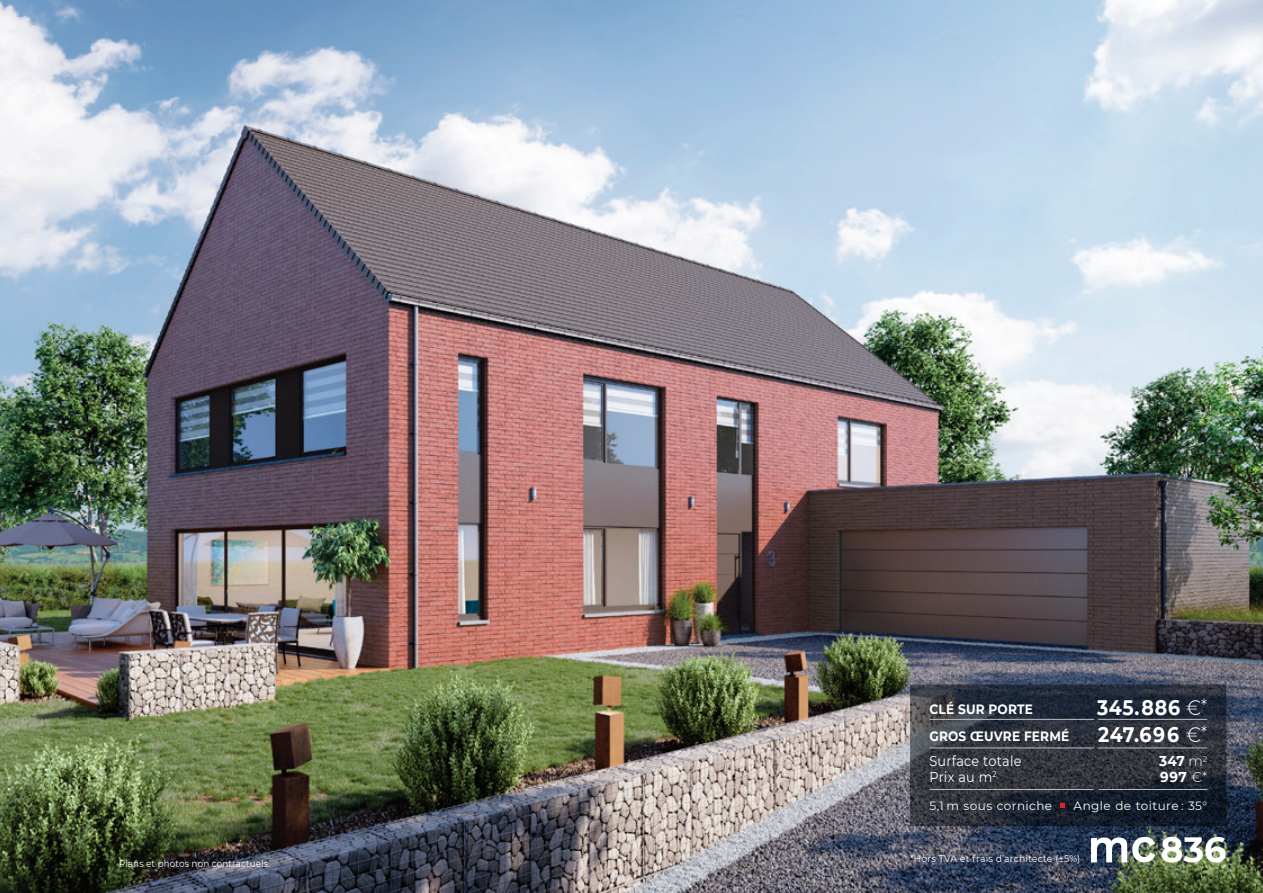
<style>
.page{position:relative;width:1263px;height:893px;background:#fff}
.page>*{position:absolute;margin:0;border:0;box-sizing:border-box;transform-origin:0 0}
.t1{font:700 34.95px "Montserrat";color:#fff}
.t2{font:700 21px/27px "Montserrat";letter-spacing:.045em;color:#fff;scale:.9 1}
.t3{font:14.25px/15.9px "Montserrat";letter-spacing:.02em;color:#fff;scale:.9 1}
.t4{font:700 14.25px/15.9px "Montserrat";letter-spacing:.035em;color:#fff;scale:.95 1}
.t5{font:700 13.5px/27px "Montserrat";letter-spacing:.015em;color:#fff;scale:.9 1}
.t6{font:12px "Montserrat";letter-spacing:.035em;color:#fff}
.t7{font:9.75px "Montserrat";letter-spacing:.015em;color:#fff;scale:.95 1}
.t8{font:9.75px "Montserrat";letter-spacing:.015em;color:#fff;scale:.9 1}
.s1{font-weight:300}
.s2{font-weight:300;font-size:18px}
</style>
<div class="page">
<img style="left:0;top:0;width:1263px;height:893px">
<svg style="left:1091px;top:841px;width:64px;height:21px"></svg>
<div style="left:904px;top:670px;width:345px;height:171px;background:#231f20;opacity:.16"></div>
<svg style="left:910px;top:684px;width:316px;height:142px;background:#2d323c"></svg>
<p class="t5" style="left:929px;top:696px;width:157px">CLÉ SUR PORTE<br>GROS ŒUVRE FERMÉ</p>
<p class="t3" style="left:929px;top:754px;width:104px">Surface totale<br>Prix au m<sup>2</sup></p>
<h2 class="t2" style="left:1097px;top:695px;width:124px">345.886 <span class="s1">€</span><span class="s2">*<br></span>247.696 <span class="s1">€</span><span class="s2">*</span></h2>
<p class="t4" style="left:1159px;top:753px;width:52px">347 <span class="s1">m</span><sup>2<br></sup>997 <span class="s1">€*</span></p>
<p class="t6" style="left:929px;top:797px;width:124px">5,1 m sous corniche</p>
<p class="t6" style="left:1073px;top:797px;width:135px">Angle de toiture : 35°</p>
<p class="t8" style="left:119px;top:859px;width:169px">Plans et photos non contractuels.</p>
<p class="t7" style="left:910px;top:855px;width:181px">*Hors TVA et frais d’architecte (±5%)</p>
<h1 class="t1" style="left:1160px;top:825px;width:68px">836</h1>
</div>
